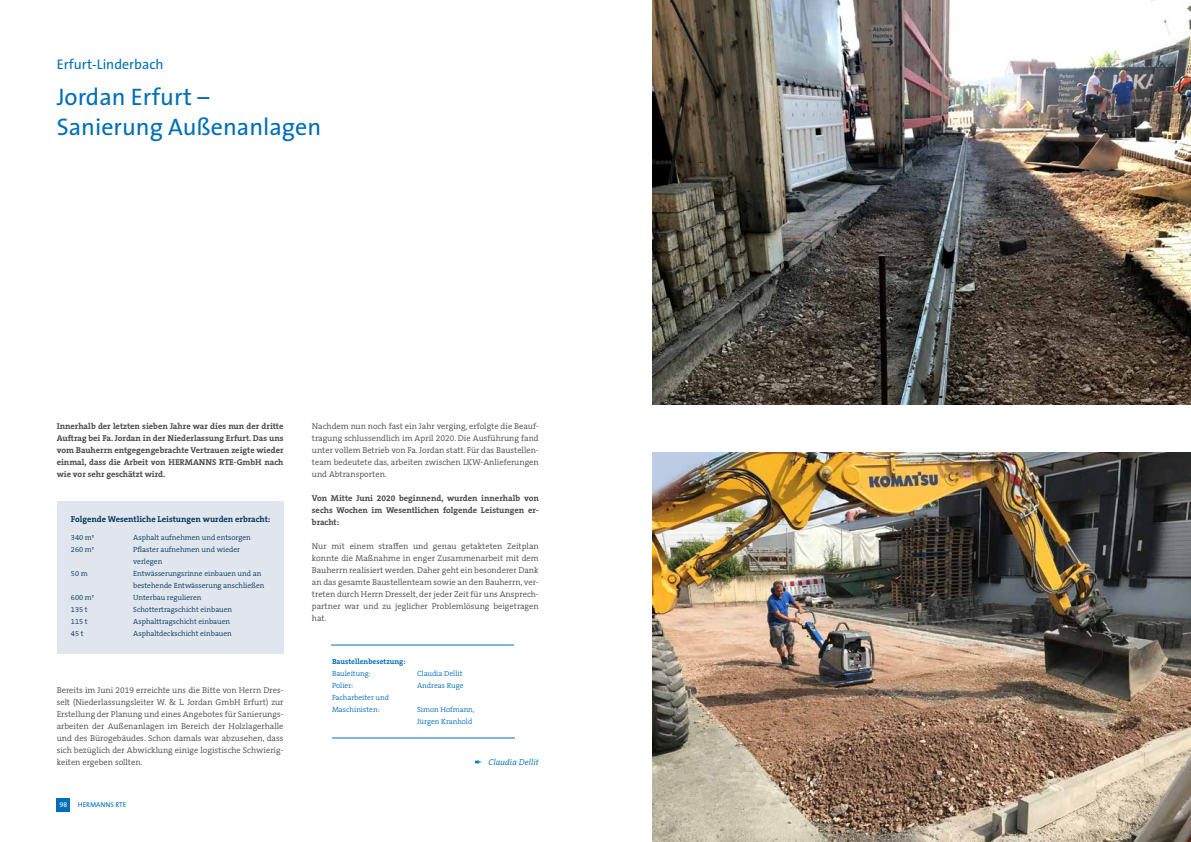
<style>
.page{position:relative;width:1191px;height:842px;background:#fff}
.page>*{position:absolute;margin:0;border:0;box-sizing:border-box;transform-origin:0 0}
.t1{font:24px/30px "The Sans";color:#006eb7}
.t2{font:14px "The Sans";color:#006eb7}
.t3{font:300 8.5px/12px "The Serif B W4";color:#494948;text-align:justify}
.t4{font:700 8.5px/12px "The Serif B W7";color:#494948;text-align:justify}
.t5{font:700 8.5px "The Serif B W7";color:#01395d}
.t6{font:italic 300 8.5px "The Serif B W4";color:#006eb7}
.t7{font:300 7.5px/12px "The Serif B W4";color:#01395d}
.t8{font:300 7.5px/12px "The Serif B W4";color:#006eb7}
.t9{font:700 7.5px "The Serif B W7";color:#006eb7}
.t10{font:7px "The Sans";color:#006eb7}
.t11{font:7px "The Sans Caps";color:#fff}
</style>
<div class="page">
<div style="left:57px;top:799px;width:13px;height:13px;background:#006eb7"></div>
<div style="left:57px;top:501px;width:226px;height:153px;background:#e1e5ee"></div>
<hr style="left:331px;top:645px;width:183px;height:1px;background:#006eb7">
<hr style="left:332px;top:738px;width:183px;height:1px;background:#006eb7">
<img style="left:652px;top:0;width:539px;height:405px">
<img style="left:652px;top:453px;width:539px;height:389px">
<h2 class="t2" style="left:57px;top:52px;width:108px">Erfurt-Linderbach</h2>
<h1 class="t1" style="left:57px;top:81px;width:266px">Jordan Erfurt –<br>Sanierung Außenanlagen</h1>
<p class="t4" style="left:57px;top:420px;width:228px">Innerhalb der letzten sieben Jahre war dies nun der dritte Auftrag bei Fa. Jordan in der Niederlassung Erfurt. Das uns vom Bauherrn entgegengebrachte Vertrauen zeigte wieder einmal, dass die Arbeit von HERMANNS RTE-GmbH nach wie vor sehr geschätzt wird.</p>
<p class="t5" style="left:71px;top:513px;width:201px">Folgende Wesentliche Leistungen wurden erbracht:</p>
<p class="t7" style="left:71px;top:531px;width:25px">340 m²</p>
<p class="t7" style="left:133px;top:531px;width:119px">Asphalt aufnehmen und entsorgen</p>
<p class="t7" style="left:71px;top:543px;width:25px">260 m²</p>
<p class="t7" style="left:133px;top:543px;width:108px">Pflaster aufnehmen und wieder verlegen</p>
<p class="t7" style="left:71px;top:567px;width:18px">50 m</p>
<p class="t7" style="left:133px;top:567px;width:133px">Entwässerungsrinne einbauen und an bestehende Entwässerung anschließen</p>
<p class="t7" style="left:71px;top:591px;width:25px">600 m²</p>
<p class="t7" style="left:133px;top:591px;width:70px">Unterbau regulieren</p>
<p class="t7" style="left:71px;top:603px;width:18px">135 t</p>
<p class="t7" style="left:133px;top:603px;width:100px">Schottertragschicht einbauen</p>
<p class="t7" style="left:71px;top:615px;width:18px">115 t</p>
<p class="t7" style="left:133px;top:615px;width:98px">Asphalttragschicht einbauen</p>
<p class="t7" style="left:71px;top:627px;width:14px">45 t</p>
<p class="t7" style="left:133px;top:627px;width:100px">Asphaltdeckschicht einbauen</p>
<p class="t3" style="left:57px;top:684px;width:228px">Bereits im Juni 2019 erreichte uns die Bitte von Herrn Dres&shy;selt (Niederlassungsleiter W. &amp; L. Jordan GmbH Erfurt) zur Erstellung der Planung und eines Angebotes für Sanierungs&shy;arbeiten der Außenanlagen im Bereich der Holzlagerhalle und des Bürogebäudes. Schon damals war abzusehen, dass sich bezüglich der Abwicklung einige logistische Schwierig&shy;keiten ergeben sollten.</p>
<p class="t11" style="left:59px;top:799px;width:9px">98</p>
<p class="t10" style="left:78px;top:799px;width:50px">HERMANNS RTE</p>
<p class="t3" style="left:312px;top:420px;width:228px">Nachdem nun noch fast ein Jahr verging, erfolgte die Beauf&shy;tragung schlussendlich im April 2020. Die Ausführung fand unter vollem Betrieb von Fa. Jordan statt. Für das Baustellen&shy;team bedeutete das, arbeiten zwischen LKW-Anlieferungen und Abtransporten.</p>
<p class="t4" style="left:312px;top:492px;width:228px">Von Mitte Juni 2020 beginnend, wurden innerhalb von sechs Wochen im Wesentlichen folgende Leistungen er&shy;bracht:</p>
<p class="t3" style="left:312px;top:540px;width:228px">Nur mit einem straffen und genau getakteten Zeitplan konnte die Maßnahme in enger Zusammenarbeit mit dem Bauherrn realisiert werden. Daher geht ein besonderer Dank an das gesamte Baustellenteam sowie an den Bauherrn, ver&shy;treten durch Herrn Dresselt, der jeder Zeit für uns Ansprech&shy;partner war und zu jeglicher Problemlösung beigetragen hat.</p>
<p class="t9" style="left:332px;top:657px;width:75px">Baustellenbesetzung:</p>
<p class="t8" style="left:332px;top:668px;width:40px">Bauleitung:</p>
<p class="t8" style="left:417px;top:668px;width:47px">Claudia Dellit</p>
<p class="t8" style="left:332px;top:680px;width:23px">Polier:</p>
<p class="t8" style="left:417px;top:680px;width:48px">Andreas Ruge</p>
<p class="t8" style="left:332px;top:692px;width:59px">Facharbeiter und<br>Maschinisten:</p>
<p class="t8" style="left:417px;top:704px;width:59px">Simon Hofmann,<br>Jürgen Kranhold</p>
<p class="t6" style="left:474px;top:756px;width:66px">✒ Claudia Dellit</p>
</div>
